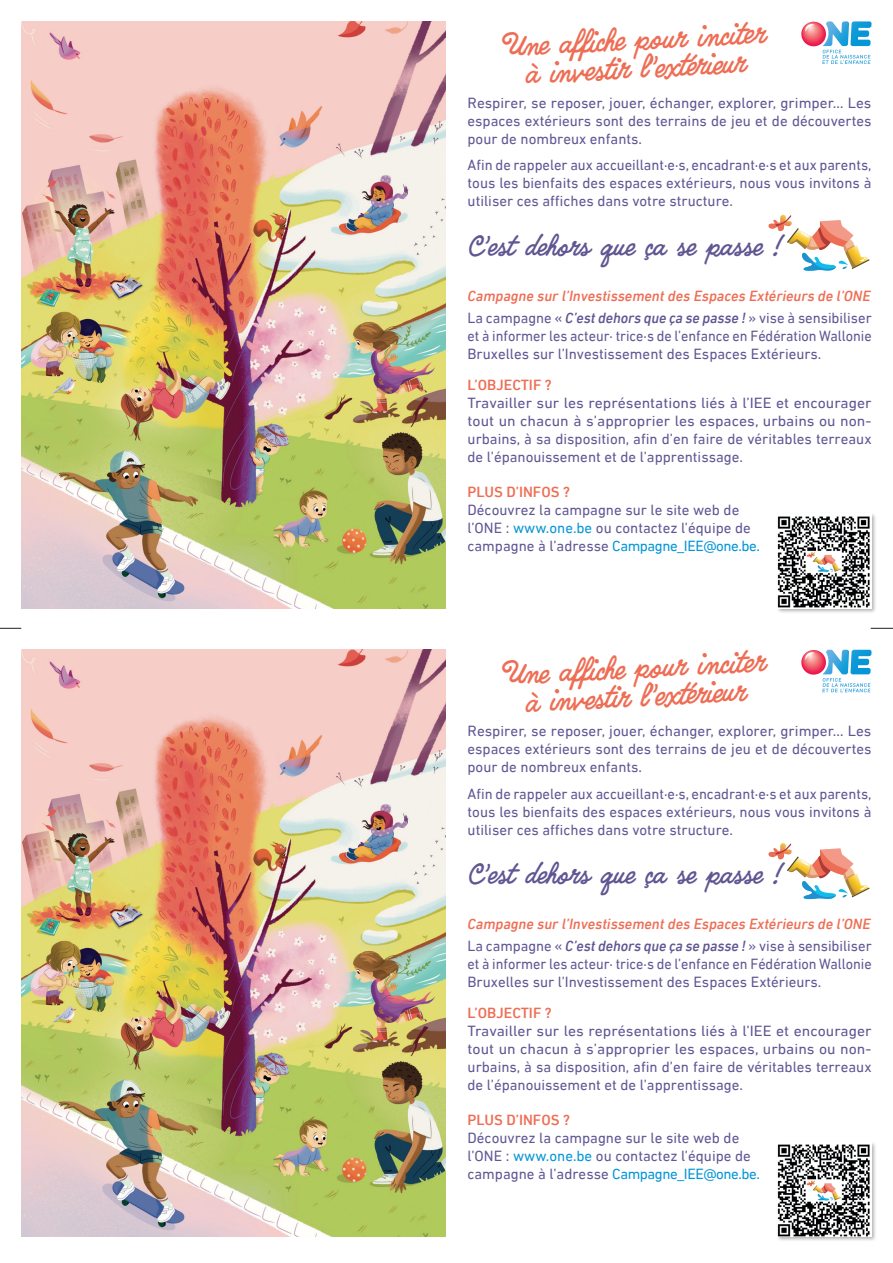
<style>
.page{position:relative;width:893px;height:1263px;background:#fff}
.page>*{position:absolute;margin:0;border:0;box-sizing:border-box;transform-origin:0 0}
.t1{font:25.35px/28.3px "Quimby Gubernatorial";color:#ee6e55;text-align:center}
.t2{font:23.4px "Quimby Gubernatorial";letter-spacing:-.01em;color:#615693}
.t3{font:15px/18px "DIN Next LT Pro";color:#615693;text-align:justify}
.t4{font:15px/18px "DIN Next LT Pro";color:#615693;text-align:justify;scale:1.05 1}
.t5{font:15px/18px "DIN Next LT Pro";color:#615693;scale:.95 1}
.t6{font:italic 500 15px/22.2px "DIN Next LT Pro";color:#ee6e55}
.t7{font:500 15px "DIN Next LT Pro";color:#ee6e55}
.s1{font-weight:400;font-style:normal;color:#615693}
.s2{color:#615693}
.s3{color:#0696d7}
</style>
<div class="page">
<svg style="left:768px;top:215px;width:101px;height:56px"></svg>
<svg style="left:801px;top:21px;width:70px;height:43px"></svg>
<img style="left:21px;top:21px;width:424px;height:587px">
<div style="left:776px;top:513px;width:101px;height:101px;background:#231f20;opacity:.34"></div>
<img style="left:777px;top:514px;width:94px;height:94px">
<svg style="left:768px;top:843px;width:101px;height:57px"></svg>
<svg style="left:801px;top:650px;width:70px;height:42px"></svg>
<img style="left:21px;top:650px;width:424px;height:586px">
<div style="left:776px;top:1141px;width:101px;height:101px;background:#231f20;opacity:.34"></div>
<img style="left:777px;top:1142px;width:94px;height:94px">
<svg style="left:0;top:627px;width:21px;height:2px"></svg>
<svg style="left:871px;top:627px;width:22px;height:2px"></svg>
<h1 class="t1" style="left:502px;top:33px;width:264px;rotate:-3deg">Une affiche pour inciter à investir l’’extérieur</h1>
<p class="t3" style="left:468px;top:94px;width:405px">Respirer, se reposer, jouer, échanger, explorer, grimper… Les espaces extérieurs sont des terrains de jeu et de découvertes pour de nombreux enfants.</p>
<p class="t3" style="left:468px;top:156px;width:405px">Afin de rappeler aux accueillant·e·s, encadrant·e·s et aux parents, tous les bienfaits des espaces extérieurs, nous vous invitons à utiliser ces affiches dans votre structure.</p>
<h2 class="t2" style="left:468px;top:233px;width:317px">C’est dehors que ça se passe !</h2>
<p class="t6" style="left:468px;top:284px;width:406px">Campagne sur l’Investissement des Espaces Extérieurs de l’ONE<br><span class="s1">La campagne «</span> <span class="s2">C’est dehors que ça se passe !</span> <span class="s1">» vise à sensibiliser</span></p>
<p class="t5" style="left:468px;top:327px;width:427px">et à informer les acteur· trice·s de l’enfance en Fédération Wallonie<br>Bruxelles sur l’Investissement des Espaces Extérieurs.</p>
<p class="t7" style="left:468px;top:376px;width:86px">L’OBJECTIF ?</p>
<p class="t4" style="left:468px;top:394px;width:386px">Travailler sur les représentations liés à l’IEE et encourager tout un chacun à s’approprier les espaces, urbains ou non&shy;urbains, à sa disposition, afin d’en faire de véritables terreaux de l’épanouissement et de l’apprentissage.</p>
<p class="t7" style="left:468px;top:483px;width:104px">PLUS D’INFOS ?</p>
<p class="t3" style="left:468px;top:501px;width:294px;text-align:left">Découvrez la campagne sur le site web de l’ONE : <span class="s3">www.one.be</span> ou contactez l’équipe de campagne à l’adresse <span class="s3">Campagne_IEE@one.be.</span></p>
<h1 class="t1" style="left:502px;top:661px;width:264px;rotate:-3deg">Une affiche pour inciter à investir l’’extérieur</h1>
<p class="t3" style="left:468px;top:722px;width:405px">Respirer, se reposer, jouer, échanger, explorer, grimper… Les espaces extérieurs sont des terrains de jeu et de découvertes pour de nombreux enfants.</p>
<p class="t3" style="left:468px;top:784px;width:405px">Afin de rappeler aux accueillant·e·s, encadrant·e·s et aux parents, tous les bienfaits des espaces extérieurs, nous vous invitons à utiliser ces affiches dans votre structure.</p>
<h2 class="t2" style="left:468px;top:861px;width:317px">C’est dehors que ça se passe !</h2>
<p class="t6" style="left:468px;top:913px;width:406px">Campagne sur l’Investissement des Espaces Extérieurs de l’ONE<br><span class="s1">La campagne «</span> <span class="s2">C’est dehors que ça se passe !</span> <span class="s1">» vise à sensibiliser</span></p>
<p class="t5" style="left:468px;top:955px;width:427px">et à informer les acteur· trice·s de l’enfance en Fédération Wallonie<br>Bruxelles sur l’Investissement des Espaces Extérieurs.</p>
<p class="t7" style="left:468px;top:1004px;width:86px">L’OBJECTIF ?</p>
<p class="t4" style="left:468px;top:1022px;width:386px">Travailler sur les représentations liés à l’IEE et encourager tout un chacun à s’approprier les espaces, urbains ou non&shy;urbains, à sa disposition, afin d’en faire de véritables terreaux de l’épanouissement et de l’apprentissage.</p>
<p class="t7" style="left:468px;top:1111px;width:104px">PLUS D’INFOS ?</p>
<p class="t3" style="left:468px;top:1129px;width:294px;text-align:left">Découvrez la campagne sur le site web de l’ONE : <span class="s3">www.one.be</span> ou contactez l’équipe de campagne à l’adresse <span class="s3">Campagne_IEE@one.be.</span></p>
</div>
